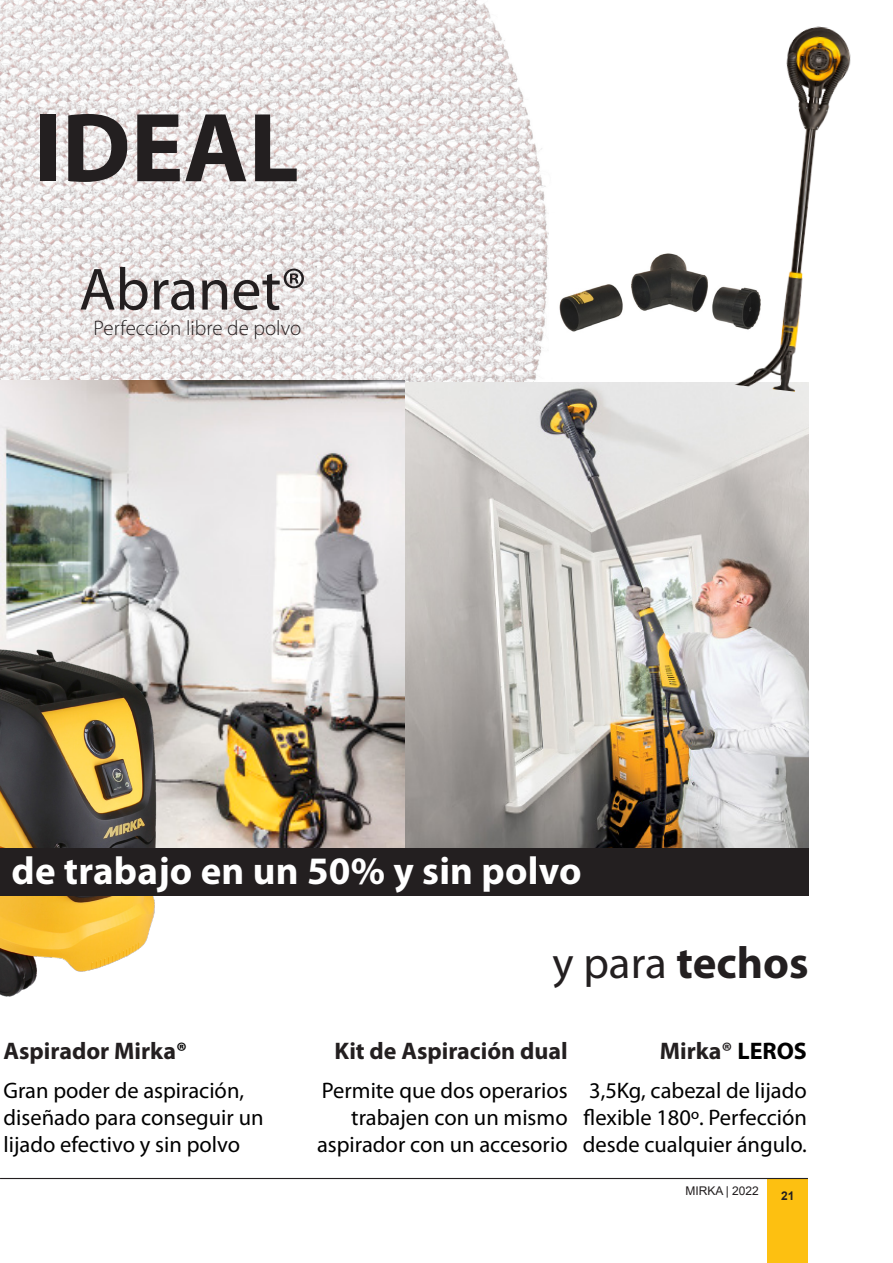
<style>
.page{position:relative;width:893px;height:1263px;background:#fff}
.page>*{position:absolute;margin:0;border:0;box-sizing:border-box;transform-origin:0 0}
.t1{font:700 99px "Myriad Pro";color:#231f20}
.t2{font:60px "Myriad Pro";color:#231f20}
.t3{font:700 45px "Myriad Pro";color:#231f20}
.t4{font:700 39px "Myriad Pro";letter-spacing:.005em;color:#fff}
.t5{font:700 24px "Myriad Pro";color:#231f20}
.t6{font:22.5px/27px "Myriad Pro";color:#000;text-align:justify}
.t7{font:300 21px "Myriad Pro";color:#231f20}
.t8{font:12px "Arial";letter-spacing:-.005em;color:#231f20}
.t9{font:700 12px "Arial";color:#231f20}
.s1{color:#000}
.s2{font-weight:400}
</style>
<div class="page">
<div style="left:768px;top:1178px;width:40px;height:85px;background:#fdc011"></div>
<hr style="left:0;top:1178px;width:808px;height:1px;background:#231f20">
<img style="left:0;top:0;width:673px;height:896px">
<img style="left:404px;top:383px;width:404px;height:465px">
<img style="left:0;top:380px;width:404px;height:468px">
<img style="left:0;top:632px;width:170px;height:365px">
<div style="left:0;top:848px;width:809px;height:47px;background:#231f20"></div>
<img style="left:550px;top:214px;width:86px;height:153px">
<img style="left:636px;top:3px;width:215px;height:400px">
<h1 class="t1" style="left:34px;top:83px;width:267px">IDEAL</h1>
<p class="t2" style="left:79px;top:252px;width:229px">Abranet®</p>
<p class="t7" style="left:93px;top:315px;width:209px">Perfección libre de polvo</p>
<h3 class="t4" style="left:12px;top:845px;width:572px">de trabajo en un 50% y sin polvo</h3>
<p class="t5" style="left:4px;top:1035px;width:185px">Aspirador Mirka<span class="s1">®</span></p>
<p class="t6" style="left:4px;top:1077px;width:262px;text-align:left">Gran poder de aspiración, diseñado para conseguir un lijado efectivo y sin polvo</p>
<p class="t3" style="left:553px;top:933px;width:257px"><span class="s2">y para</span> techos</p>
<p class="t5" style="left:335px;top:1035px;width:235px">Kit de Aspiración dual</p>
<p class="t6" style="left:317px;top:1077px;width:252px;text-align:right">Permite que dos operarios trabajen con un mismo aspirador con un accesorio</p>
<p class="t5" style="left:660px;top:1035px;width:149px">Mirka® <span class="s1">LEROS</span></p>
<p class="t6" style="left:583px;top:1077px;width:226px">3,5Kg, cabezal de lijado flexible 180º. Perfección desde cualquier ángulo.</p>
<p class="t8" style="left:685px;top:1182px;width:75px">MIRKA | 2022</p>
<p class="t9" style="left:781px;top:1187px;width:15px">21</p>
</div>
